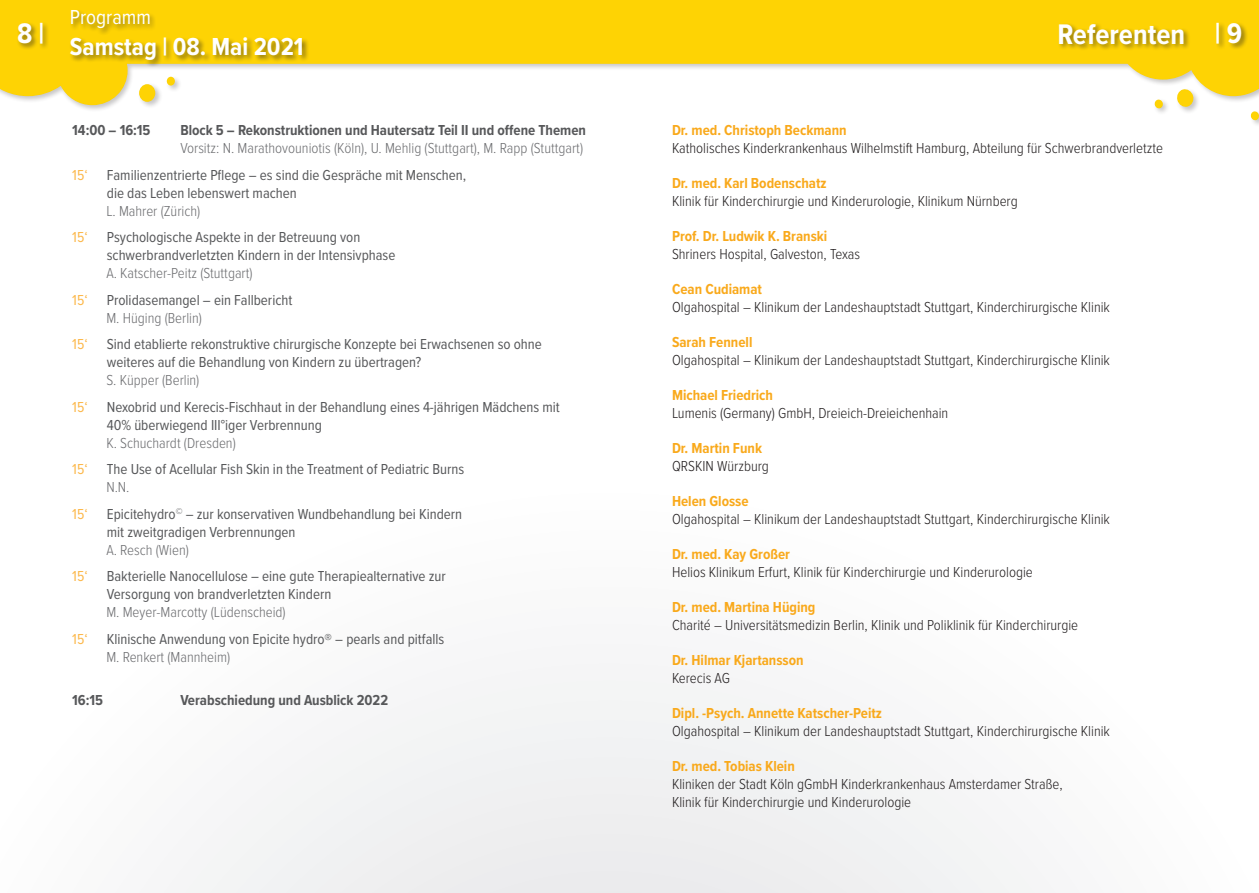
<style>
.page{position:relative;width:1259px;height:893px;background:#fff}
.page>*{position:absolute;margin:0;border:0;box-sizing:border-box;transform-origin:0 0}
.t1{font:700 29.4px "Proxima Nova Cond";color:#fff}
.t2{font:700 25.5px "Proxima Nova Cond";color:#fff}
.t3{font:21px "Proxima Nova Cond";color:#fff}
.Ref_Einrichtung{font:300 15px/18px "Proxima Nova Cond";color:#231f20}
.Prog_Vortrag{font:15px/18px "Proxima Nova Cond";color:#57585a}
.Ref_Name{font:700 15px "Proxima Nova Cond";color:#f9a91b}
.Prog_Referenten_Aufz{font:300 15px "Proxima Nova Cond";color:#6c6d70}
.Session_Überschrift{font:300 15px/18px "Proxima Nova Cond";color:#6c6d70}
.Session_Überschrift-2{font:700 15px "Proxima Nova Cond";color:#57585a}
.Prog_Vortrag-2{font:15px "Proxima Nova Cond";color:#fcb84b}
.s1{font-weight:700;color:#57585a}
</style>
<div class="page">
<div style="left:185px;top:680px;width:850px;height:213px;background:#f3f4f4"></div>
<div style="left:1249px;top:110px;width:10px;height:18px;background:#231f20;opacity:.25"></div>
<svg style="left:1250px;top:113px;width:9px;height:8px"></svg>
<div style="left:0;top:0;width:1259px;height:113px;background:#fff"></div>
<svg style="left:0;top:0;width:1259px;height:105px;fill:#fed304"></svg>
<div style="left:16px;top:21px;width:34px;height:30px;background:#231f20;opacity:.5"></div>
<div style="left:1215px;top:21px;width:33px;height:30px;background:#231f20;opacity:.5"></div>
<div style="left:1057px;top:22px;width:133px;height:29px;background:#231f20;opacity:.5"></div>
<div style="left:69px;top:9px;width:240px;height:59px;background:#231f20;opacity:.5"></div>
<h3 class="t3" style="left:70px;top:2px;width:83px">Programm</h3>
<h2 class="t2" style="left:70px;top:28px;width:235px">Samstag | 08. Mai 2021</h2>
<h1 class="t1" style="left:17px;top:12px;width:29px">8 |</h1>
<h1 class="t1" style="left:1057px;top:12px;width:186px">Referenten | 9</h1>
<p class="Session_Überschrift-2" style="left:72px;top:119px;width:80px">14:00 – 16:15</p>
<p class="Session_Überschrift" style="left:180px;top:120px;width:407px"><span class="s1">Block 5 – Rekonstruktionen und Hautersatz Teil II und offene Themen<br></span>Vorsitz: N. Marathovouniotis (Köln), U. Mehlig (Stuttgart), M. Rapp (Stuttgart)</p>
<p class="Prog_Vortrag-2" style="left:72px;top:164px;width:17px">15‘</p>
<p class="Prog_Vortrag" style="left:107px;top:165px;width:361px">Familienzentrierte Pflege – es sind die Gespräche mit Menschen, die das Leben lebenswert machen</p>
<p class="Prog_Referenten_Aufz" style="left:106px;top:200px;width:95px">L. Mahrer (Zürich)</p>
<p class="Prog_Vortrag-2" style="left:72px;top:226px;width:17px">15‘</p>
<p class="Prog_Vortrag" style="left:107px;top:228px;width:290px">Psychologische Aspekte in der Betreuung von schwerbrandverletzten Kindern in der Intensivphase</p>
<p class="Prog_Referenten_Aufz" style="left:106px;top:262px;width:148px">A. Katscher-Peitz (Stuttgart)</p>
<p class="Prog_Vortrag-2" style="left:72px;top:289px;width:17px">15‘</p>
<p class="Prog_Vortrag" style="left:107px;top:290px;width:187px">Prolidasemangel – ein Fallbericht</p>
<p class="Prog_Referenten_Aufz" style="left:106px;top:307px;width:97px">M. Hüging (Berlin)</p>
<p class="Prog_Vortrag-2" style="left:72px;top:333px;width:17px">15‘</p>
<p class="Prog_Vortrag" style="left:107px;top:335px;width:436px">Sind etablierte rekonstruktive chirurgische Konzepte bei Erwachsenen so ohne weiteres auf die Behandlung von Kindern zu übertragen?</p>
<p class="Prog_Referenten_Aufz" style="left:106px;top:369px;width:95px">S. Küpper (Berlin)</p>
<p class="Prog_Vortrag-2" style="left:72px;top:396px;width:17px">15‘</p>
<p class="Prog_Vortrag" style="left:107px;top:397px;width:454px">Nexobrid und Kerecis-Fischhaut in der Behandlung eines 4-jährigen Mädchens mit<br>40% überwiegend III°iger Verbrennung</p>
<p class="Prog_Referenten_Aufz" style="left:106px;top:432px;width:131px">K. Schuchardt (Dresden)</p>
<p class="Prog_Vortrag-2" style="left:72px;top:458px;width:17px">15‘</p>
<p class="Prog_Vortrag" style="left:107px;top:460px;width:359px">The Use of Acellular Fish Skin in the Treatment of Pediatric Burns</p>
<p class="Prog_Referenten_Aufz" style="left:106px;top:476px;width:25px">N.N.</p>
<p class="Prog_Vortrag-2" style="left:72px;top:503px;width:17px">15‘</p>
<p class="Prog_Vortrag" style="left:107px;top:504px;width:357px">Epicitehydro<sup>©</sup> – zur konservativen Wundbehandlung bei Kindern mit zweitgradigen Verbrennungen</p>
<p class="Prog_Referenten_Aufz" style="left:106px;top:539px;width:84px">A. Resch (Wien)</p>
<p class="Prog_Vortrag-2" style="left:72px;top:565px;width:17px">15‘</p>
<p class="Prog_Vortrag" style="left:107px;top:567px;width:341px">Bakterielle Nanocellulose – eine gute Therapiealternative zur<br>Versorgung von brandverletzten Kindern</p>
<p class="Prog_Referenten_Aufz" style="left:106px;top:601px;width:181px">M. Meyer-Marcotty (Lüdenscheid)</p>
<p class="Prog_Vortrag-2" style="left:72px;top:628px;width:17px">15‘</p>
<p class="Prog_Vortrag" style="left:107px;top:629px;width:339px">Klinische Anwendung von Epicite hydro® – pearls and pitfalls</p>
<p class="Prog_Referenten_Aufz" style="left:106px;top:646px;width:125px">M. Renkert (Mannheim)</p>
<p class="Session_Überschrift-2" style="left:72px;top:689px;width:32px">16:15</p>
<p class="Session_Überschrift-2" style="left:180px;top:689px;width:209px">Verabschiedung und Ausblick 2022</p>
<p class="Ref_Name" style="left:672px;top:119px;width:176px">Dr. med. Christoph Beckmann</p>
<p class="Ref_Einrichtung" style="left:672px;top:138px;width:492px">Katholisches Kinderkrankenhaus Wilhelmstift Hamburg, Abteilung für Schwerbrandverletzte</p>
<p class="Ref_Name" style="left:672px;top:172px;width:156px">Dr. med. Karl Bodenschatz</p>
<p class="Ref_Einrichtung" style="left:672px;top:191px;width:347px">Klinik für Kinderchirurgie und Kinderurologie, Klinikum Nürnberg</p>
<p class="Ref_Name" style="left:672px;top:225px;width:157px">Prof. Dr. Ludwik K. Branski</p>
<p class="Ref_Einrichtung" style="left:672px;top:244px;width:190px">Shriners Hospital, Galveston, Texas</p>
<p class="Ref_Name" style="left:672px;top:278px;width:92px">Cean Cudiamat</p>
<p class="Ref_Einrichtung" style="left:672px;top:297px;width:439px">Olgahospital – Klinikum der Landeshauptstadt Stuttgart, Kinderchirurgische Klinik</p>
<p class="Ref_Name" style="left:672px;top:331px;width:82px">Sarah Fennell</p>
<p class="Ref_Einrichtung" style="left:672px;top:350px;width:439px">Olgahospital – Klinikum der Landeshauptstadt Stuttgart, Kinderchirurgische Klinik</p>
<p class="Ref_Name" style="left:672px;top:384px;width:103px">Michael Friedrich</p>
<p class="Ref_Einrichtung" style="left:672px;top:403px;width:278px">Lumenis (Germany) GmbH, Dreieich-Dreieichenhain</p>
<p class="Ref_Name" style="left:672px;top:437px;width:91px">Dr. Martin Funk</p>
<p class="Ref_Einrichtung" style="left:672px;top:456px;width:98px">QRSKIN Würzburg</p>
<p class="Ref_Name" style="left:672px;top:490px;width:78px">Helen Glosse</p>
<p class="Ref_Einrichtung" style="left:672px;top:509px;width:439px">Olgahospital – Klinikum der Landeshauptstadt Stuttgart, Kinderchirurgische Klinik</p>
<p class="Ref_Name" style="left:672px;top:543px;width:120px">Dr. med. Kay Großer</p>
<p class="Ref_Einrichtung" style="left:672px;top:562px;width:362px">Helios Klinikum Erfurt, Klinik für Kinderchirurgie und Kinderurologie</p>
<p class="Ref_Name" style="left:672px;top:596px;width:145px">Dr. med. Martina Hüging</p>
<p class="Ref_Einrichtung" style="left:672px;top:615px;width:408px">Charité – Universitätsmedizin Berlin, Klinik und Poliklinik für Kinderchirurgie</p>
<p class="Ref_Name" style="left:672px;top:649px;width:133px">Dr. Hilmar Kjartansson</p>
<p class="Ref_Einrichtung" style="left:672px;top:668px;width:59px">Kerecis AG</p>
<p class="Ref_Name" style="left:672px;top:702px;width:211px">Dipl. -Psych. Annette Katscher-Peitz</p>
<p class="Ref_Einrichtung" style="left:672px;top:721px;width:439px">Olgahospital – Klinikum der Landeshauptstadt Stuttgart, Kinderchirurgische Klinik</p>
<p class="Ref_Name" style="left:672px;top:755px;width:124px">Dr. med. Tobias Klein</p>
<p class="Ref_Einrichtung" style="left:672px;top:774px;width:392px">Kliniken der Stadt Köln gGmbH Kinderkrankenhaus Amsterdamer Straße,<br>Klinik für Kinderchirurgie und Kinderurologie</p>
</div>
